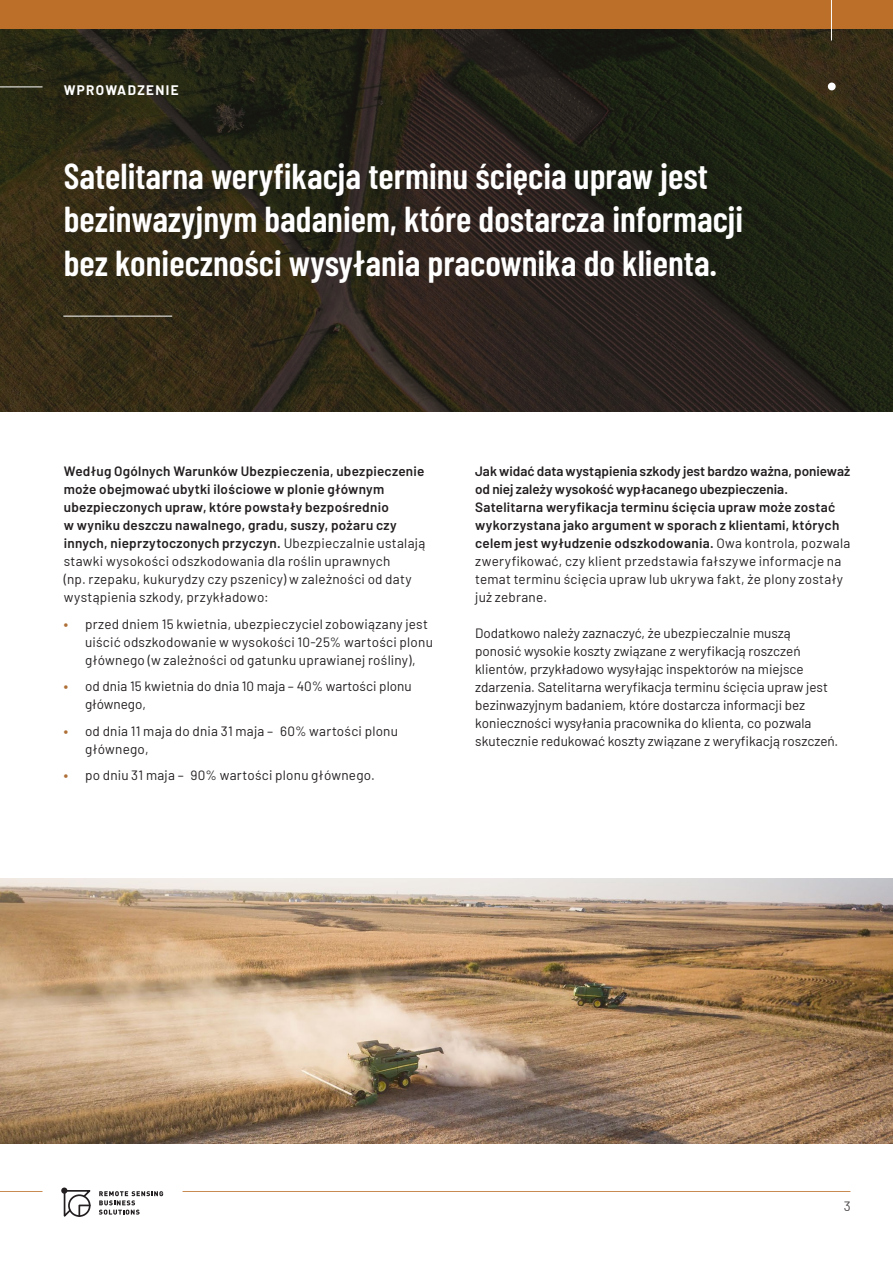
<style>
.page{position:relative;width:893px;height:1263px;background:#fff}
.page>*{position:absolute;margin:0;border:0;box-sizing:border-box;transform-origin:0 0}
.t1{font:600 36px/43.2px "Barlow Condensed";color:#fff}
.t2{font:600 13.5px/18px "Barlow";letter-spacing:.015em;color:#231f20}
.t3{font:13.5px/18px "Barlow";color:#231f20}
.t4{font:13.5px "Barlow";letter-spacing:.02em;color:#231f20}
.t5{font:700 13.5px "Barlow";letter-spacing:.1em;color:#fff}
.s1{font-weight:400}
.s2{font-weight:700;color:#ae6f37}
</style>
<div class="page">
<hr style="left:0;top:1191px;width:43px;height:1px;background:#bb6f28">
<hr style="left:183px;top:1191px;width:667px;height:1px;background:#bb6f28">
<svg style="left:61px;top:1187px;width:6px;height:7px"></svg>
<svg style="left:63px;top:1189px;width:100px;height:28px"></svg>
<img style="left:0;top:28px;width:893px;height:383px">
<img style="left:0;top:878px;width:893px;height:265px">
<hr style="left:63px;top:316px;width:109px;height:1px;background:#fff">
<div style="left:828px;top:83px;width:8px;height:7px;background:#fff;border-radius:50%"></div>
<div style="left:0;top:0;width:893px;height:28px;background:#bb6f28"></div>
<hr style="left:0;top:87px;width:43px;height:1px;background:#fff">
<hr style="left:831px;top:0;width:1px;height:41px;background:#fff">
<p class="t5" style="left:64px;top:81px;width:116px">WPROWADZENIE</p>
<h1 class="t1" style="left:64px;top:152px;width:681px">Satelitarna weryfikacja terminu ścięcia upraw jest bezinwazyjnym badaniem, które dostarcza informacji bez konieczności wysyłania pracownika do klienta.</h1>
<p class="t2" style="left:64px;top:461px;width:363px">Według Ogólnych Warunków Ubezpieczenia, ubezpieczenie może obejmować ubytki ilościowe w plonie głównym ubezpieczonych upraw, które powstały bezpośrednio<br>w wyniku deszczu nawalnego, gradu, suszy, pożaru czy innych, nieprzytoczonych przyczyn. <span class="s1">Ubezpieczalnie ustalają stawki wysokości odszkodowania dla roślin uprawnych<br>(np. rzepaku, kukurydzy czy pszenicy) w zależności od daty wystąpienia szkody, przykładowo:</span></p>
<p class="t3" style="left:85px;top:614px;width:349px;text-indent:-21px"><span class="s2">•</span> przed dniem 15 kwietnia, ubezpieczyciel zobowiązany jest uiścić odszkodowanie w wysokości 10-25% wartości plonu głównego (w zależności od gatunku uprawianej rośliny),</p>
<p class="t3" style="left:85px;top:676px;width:328px;text-indent:-21px"><span class="s2">•</span> od dnia 15 kwietnia do dnia 10 maja – 40% wartości plonu głównego,</p>
<p class="t3" style="left:85px;top:721px;width:314px;text-indent:-21px"><span class="s2">•</span> od dnia 11 maja do dnia 31 maja – 60% wartości plonu głównego,</p>
<p class="t4" style="left:64px;top:766px;width:313px"><span class="s2">•</span> po dniu 31 maja – 90% wartości plonu głównego.</p>
<p class="t2" style="left:475px;top:461px;width:377px">Jak widać data wystąpienia szkody jest bardzo ważna, ponieważ od niej zależy wysokość wypłacanego ubezpieczenia.<br>Satelitarna weryfikacja terminu ścięcia upraw może zostać wykorzystana jako argument w sporach z klientami, których celem jest wyłudzenie odszkodowania. <span class="s1">Owa kontrola, pozwala zweryfikować, czy klient przedstawia fałszywe informacje na temat terminu ścięcia upraw lub ukrywa fakt, że plony zostały już zebrane.</span></p>
<p class="t3" style="left:475px;top:623px;width:365px">Dodatkowo należy zaznaczyć, że ubezpieczalnie muszą ponosić wysokie koszty związane z weryfikacją roszczeń klientów, przykładowo wysyłając inspektorów na miejsce zdarzenia. Satelitarna weryfikacja terminu ścięcia upraw jest bezinwazyjnym badaniem, które dostarcza informacji bez konieczności wysyłania pracownika do klienta, co pozwala skutecznie redukować koszty związane z weryfikacją roszczeń.</p>
<p class="t3" style="left:843px;top:1196px;width:8px">3</p>
</div>
